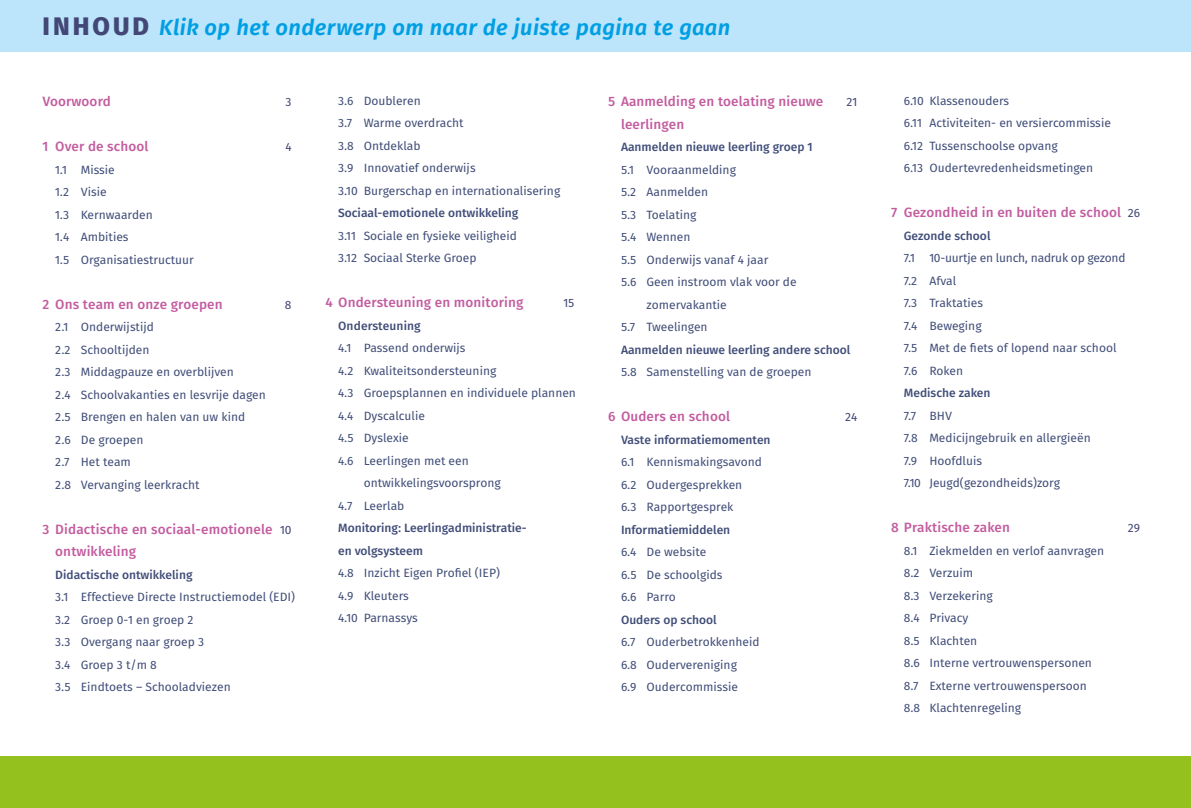
<style>
.page{position:relative;width:1191px;height:808px;background:#fff}
.page>*{position:absolute;margin:0;border:0;box-sizing:border-box;transform-origin:0 0}
.t1{font:italic 600 21.9px "Fira Sans";letter-spacing:.02em;color:#009fe3}
.kop_inhoud{font:13.5px/22.5px "Fira Sans OT Medium";letter-spacing:.01em;color:#c35c9f}
.kop_inhoud-2{font:12px/22.5px "Fira Sans OT";color:#404d78}
.kop_inhoud-3{font:12px "Fira Sans OT Medium";color:#404d78}
.kop_inhoud-4{font:12px "Fira Sans OT";letter-spacing:-.02em;color:#404d78}
.kop_inhoud-5{font:12px "Fira Sans OT";letter-spacing:-.005em;color:#434775}
.s1{font-weight:800;font-style:normal;font-size:25.35px;color:#434775}
.s2{font-family:"Fira Sans OT";font-size:12px;color:#434775}
</style>
<div class="page">
<div style="left:0;top:0;width:1191px;height:51px;background:#bce4fa"></div>
<div style="left:0;top:757px;width:1191px;height:51px;background:#95c11f"></div>
<p class="t1" style="left:43px;top:12px;width:689px"><span class="s1">INHOUD</span> Klik op het onderwerp om naar de juiste pagina te gaan</p>
<p class="kop_inhoud" style="left:43px;top:91px;width:70px">Voorwoord</p>
<p class="kop_inhoud-5" style="left:285px;top:94px;width:8px">3</p>
<p class="kop_inhoud" style="left:43px;top:136px;width:108px">1 Over de school</p>
<p class="kop_inhoud-5" style="left:285px;top:139px;width:8px">4</p>
<p class="kop_inhoud-2" style="left:55px;top:159px;width:61px">1.1 Missie</p>
<p class="kop_inhoud-2" style="left:55px;top:182px;width:53px">1.2 Visie</p>
<p class="kop_inhoud-2" style="left:55px;top:204px;width:99px">1.3 Kernwaarden</p>
<p class="kop_inhoud-2" style="left:55px;top:227px;width:75px">1.4 Ambities</p>
<p class="kop_inhoud-2" style="left:55px;top:249px;width:140px">1.5 Organisatiestructuur</p>
<p class="kop_inhoud" style="left:43px;top:294px;width:182px">2 Ons team en onze groepen</p>
<p class="kop_inhoud-5" style="left:285px;top:296px;width:8px">8</p>
<p class="kop_inhoud-2" style="left:55px;top:317px;width:100px">2.1 Onderwijstijd</p>
<p class="kop_inhoud-2" style="left:55px;top:339px;width:96px">2.2 Schooltijden</p>
<p class="kop_inhoud-2" style="left:55px;top:362px;width:180px">2.3 Middagpauze en overblijven</p>
<p class="kop_inhoud-2" style="left:55px;top:384px;width:212px">2.4 Schoolvakanties en lesvrije dagen</p>
<p class="kop_inhoud-2" style="left:55px;top:407px;width:191px">2.5 Brengen en halen van uw kind</p>
<p class="kop_inhoud-2" style="left:55px;top:429px;width:90px">2.6 De groepen</p>
<p class="kop_inhoud-2" style="left:55px;top:452px;width:77px">2.7 Het team</p>
<p class="kop_inhoud-2" style="left:55px;top:474px;width:146px">2.8 Vervanging leerkracht</p>
<p class="kop_inhoud" style="left:55px;top:519px;width:238px;text-indent:-13px">3 Didactische en sociaal-emotionele <span class="s2">10 </span>ontwikkeling</p>
<p class="kop_inhoud-3" style="left:55px;top:566px;width:139px">Didactische ontwikkeling</p>
<p class="kop_inhoud-2" style="left:55px;top:587px;width:241px">3.1 Effectieve Directe Instructiemodel (EDI)</p>
<p class="kop_inhoud-2" style="left:55px;top:609px;width:140px">3.2 Groep 0-1 en groep 2</p>
<p class="kop_inhoud-2" style="left:55px;top:632px;width:150px">3.3 Overgang naar groep 3</p>
<p class="kop_inhoud-2" style="left:55px;top:654px;width:103px">3.4 Groep 3 t/m 8</p>
<p class="kop_inhoud-2" style="left:55px;top:677px;width:177px">3.5 Eindtoets – Schooladviezen</p>
<p class="kop_inhoud-2" style="left:338px;top:90px;width:84px">3.6 Doubleren</p>
<p class="kop_inhoud-2" style="left:338px;top:113px;width:127px">3.7 Warme overdracht</p>
<p class="kop_inhoud-2" style="left:338px;top:135px;width:84px">3.8 Ontdeklab</p>
<p class="kop_inhoud-2" style="left:338px;top:158px;width:139px">3.9 Innovatief onderwijs</p>
<p class="kop_inhoud-2" style="left:338px;top:180px;width:224px">3.10 Burgerschap en internationalisering</p>
<p class="kop_inhoud-3" style="left:338px;top:205px;width:182px">Sociaal-emotionele ontwikkeling</p>
<p class="kop_inhoud-2" style="left:338px;top:225px;width:180px">3.11 Sociale en fysieke veiligheid</p>
<p class="kop_inhoud-2" style="left:338px;top:248px;width:140px">3.12 Sociaal Sterke Groep</p>
<p class="kop_inhoud" style="left:325px;top:292px;width:199px">4 Ondersteuning en monitoring</p>
<p class="kop_inhoud-5" style="left:563px;top:295px;width:12px">15</p>
<p class="kop_inhoud-3" style="left:338px;top:317px;width:84px">Ondersteuning</p>
<p class="kop_inhoud-2" style="left:338px;top:338px;width:129px">4.1 Passend onderwijs</p>
<p class="kop_inhoud-2" style="left:338px;top:360px;width:160px">4.2 Kwaliteitsondersteuning</p>
<p class="kop_inhoud-2" style="left:338px;top:383px;width:239px">4.3 Groepsplannen en individuele plannen</p>
<p class="kop_inhoud-2" style="left:338px;top:405px;width:88px">4.4 Dyscalculie</p>
<p class="kop_inhoud-2" style="left:338px;top:428px;width:72px">4.5 Dyslexie</p>
<p class="kop_inhoud-2" style="left:364px;top:450px;width:139px;text-indent:-26px">4.6 Leerlingen met een ontwikkelingsvoorsprong</p>
<p class="kop_inhoud-2" style="left:338px;top:495px;width:68px">4.7 Leerlab</p>
<p class="kop_inhoud-3" style="left:338px;top:520px;width:190px">Monitoring: Leerlingadministratie-</p>
<p class="kop_inhoud-3" style="left:338px;top:542px;width:86px">en volgsysteem</p>
<p class="kop_inhoud-2" style="left:338px;top:563px;width:163px">4.8 Inzicht Eigen Profiel (IEP)</p>
<p class="kop_inhoud-2" style="left:338px;top:585px;width:72px">4.9 Kleuters</p>
<p class="kop_inhoud-2" style="left:338px;top:608px;width:81px">4.10 Parnassys</p>
<p class="kop_inhoud" style="left:608px;top:91px;width:217px">5 Aanmelding en toelating nieuwe</p>
<p class="kop_inhoud-5" style="left:846px;top:94px;width:12px">21</p>
<p class="kop_inhoud" style="left:621px;top:114px;width:65px">leerlingen</p>
<p class="kop_inhoud-3" style="left:621px;top:139px;width:193px">Aanmelden nieuwe leerling groep 1</p>
<p class="kop_inhoud-2" style="left:621px;top:159px;width:116px">5.1 Vooraanmelding</p>
<p class="kop_inhoud-2" style="left:621px;top:182px;width:89px">5.2 Aanmelden</p>
<p class="kop_inhoud-2" style="left:621px;top:204px;width:77px">5.3 Toelating</p>
<p class="kop_inhoud-2" style="left:621px;top:227px;width:71px">5.4 Wennen</p>
<p class="kop_inhoud-2" style="left:621px;top:249px;width:149px">5.5 Onderwijs vanaf 4 jaar</p>
<p class="kop_inhoud-2" style="left:621px;top:272px;width:177px">5.6 Geen instroom vlak voor de</p>
<p class="kop_inhoud-2" style="left:646px;top:294px;width:82px">zomervakantie</p>
<p class="kop_inhoud-2" style="left:621px;top:317px;width:88px">5.7 Tweelingen</p>
<p class="kop_inhoud-3" style="left:621px;top:341px;width:231px">Aanmelden nieuwe leerling andere school</p>
<p class="kop_inhoud-2" style="left:621px;top:362px;width:192px">5.8 Samenstelling van de groepen</p>
<p class="kop_inhoud" style="left:608px;top:406px;width:123px">6 Ouders en school</p>
<p class="kop_inhoud-5" style="left:845px;top:409px;width:14px">24</p>
<p class="kop_inhoud-3" style="left:621px;top:431px;width:151px">Vaste informatiemomenten</p>
<p class="kop_inhoud-2" style="left:621px;top:452px;width:142px">6.1 Kennismakingsavond</p>
<p class="kop_inhoud-2" style="left:621px;top:474px;width:123px">6.2 Oudergesprekken</p>
<p class="kop_inhoud-2" style="left:621px;top:497px;width:114px">6.3 Rapportgesprek</p>
<p class="kop_inhoud-3" style="left:621px;top:521px;width:111px">Informatiemiddelen</p>
<p class="kop_inhoud-2" style="left:621px;top:542px;width:87px">6.4 De website</p>
<p class="kop_inhoud-2" style="left:621px;top:564px;width:103px">6.5 De schoolgids</p>
<p class="kop_inhoud-2" style="left:621px;top:587px;width:56px">6.6 Parro</p>
<p class="kop_inhoud-3" style="left:621px;top:611px;width:97px">Ouders op school</p>
<p class="kop_inhoud-2" style="left:621px;top:632px;width:140px">6.7 Ouderbetrokkenheid</p>
<p class="kop_inhoud-2" style="left:621px;top:654px;width:117px">6.8 Oudervereniging</p>
<p class="kop_inhoud-2" style="left:621px;top:677px;width:118px">6.9 Oudercommissie</p>
<p class="kop_inhoud-2" style="left:904px;top:90px;width:107px">6.10 Klassenouders</p>
<p class="kop_inhoud-2" style="left:904px;top:113px;width:208px">6.11 Activiteiten- en versiercommissie</p>
<p class="kop_inhoud-2" style="left:904px;top:135px;width:155px">6.12 Tussenschoolse opvang</p>
<p class="kop_inhoud-2" style="left:904px;top:158px;width:191px">6.13 Oudertevredenheidsmetingen</p>
<p class="kop_inhoud" style="left:891px;top:202px;width:251px">7 Gezondheid in en buiten de school <span class="s2">26</span></p>
<p class="kop_inhoud-3" style="left:904px;top:227px;width:88px">Gezonde school</p>
<p class="kop_inhoud-4" style="left:904px;top:250px;width:223px">7.1 10-uurtje en lunch, nadruk op gezond</p>
<p class="kop_inhoud-2" style="left:904px;top:270px;width:54px">7.2 Afval</p>
<p class="kop_inhoud-2" style="left:904px;top:293px;width:81px">7.3 Traktaties</p>
<p class="kop_inhoud-2" style="left:904px;top:315px;width:79px">7.4 Beweging</p>
<p class="kop_inhoud-2" style="left:904px;top:338px;width:214px">7.5 Met de fiets of lopend naar school</p>
<p class="kop_inhoud-2" style="left:904px;top:360px;width:61px">7.6 Roken</p>
<p class="kop_inhoud-3" style="left:904px;top:385px;width:88px">Medische zaken</p>
<p class="kop_inhoud-2" style="left:904px;top:405px;width:50px">7.7 BHV</p>
<p class="kop_inhoud-2" style="left:904px;top:428px;width:188px">7.8 Medicijngebruik en allergieën</p>
<p class="kop_inhoud-2" style="left:904px;top:450px;width:80px">7.9 Hoofdluis</p>
<p class="kop_inhoud-2" style="left:904px;top:473px;width:158px">7.10 Jeugd(gezondheids)zorg</p>
<p class="kop_inhoud" style="left:891px;top:517px;width:120px">8 Praktische zaken</p>
<p class="kop_inhoud-5" style="left:1127px;top:520px;width:14px">29</p>
<p class="kop_inhoud-2" style="left:904px;top:540px;width:202px">8.1 Ziekmelden en verlof aanvragen</p>
<p class="kop_inhoud-2" style="left:904px;top:563px;width:71px">8.2 Verzuim</p>
<p class="kop_inhoud-2" style="left:904px;top:585px;width:90px">8.3 Verzekering</p>
<p class="kop_inhoud-2" style="left:904px;top:608px;width:66px">8.4 Privacy</p>
<p class="kop_inhoud-2" style="left:904px;top:630px;width:75px">8.5 Klachten</p>
<p class="kop_inhoud-2" style="left:904px;top:653px;width:190px">8.6 Interne vertrouwenspersonen</p>
<p class="kop_inhoud-2" style="left:904px;top:675px;width:184px">8.7 Externe vertrouwenspersoon</p>
<p class="kop_inhoud-2" style="left:904px;top:698px;width:119px">8.8 Klachtenregeling</p>
</div>
